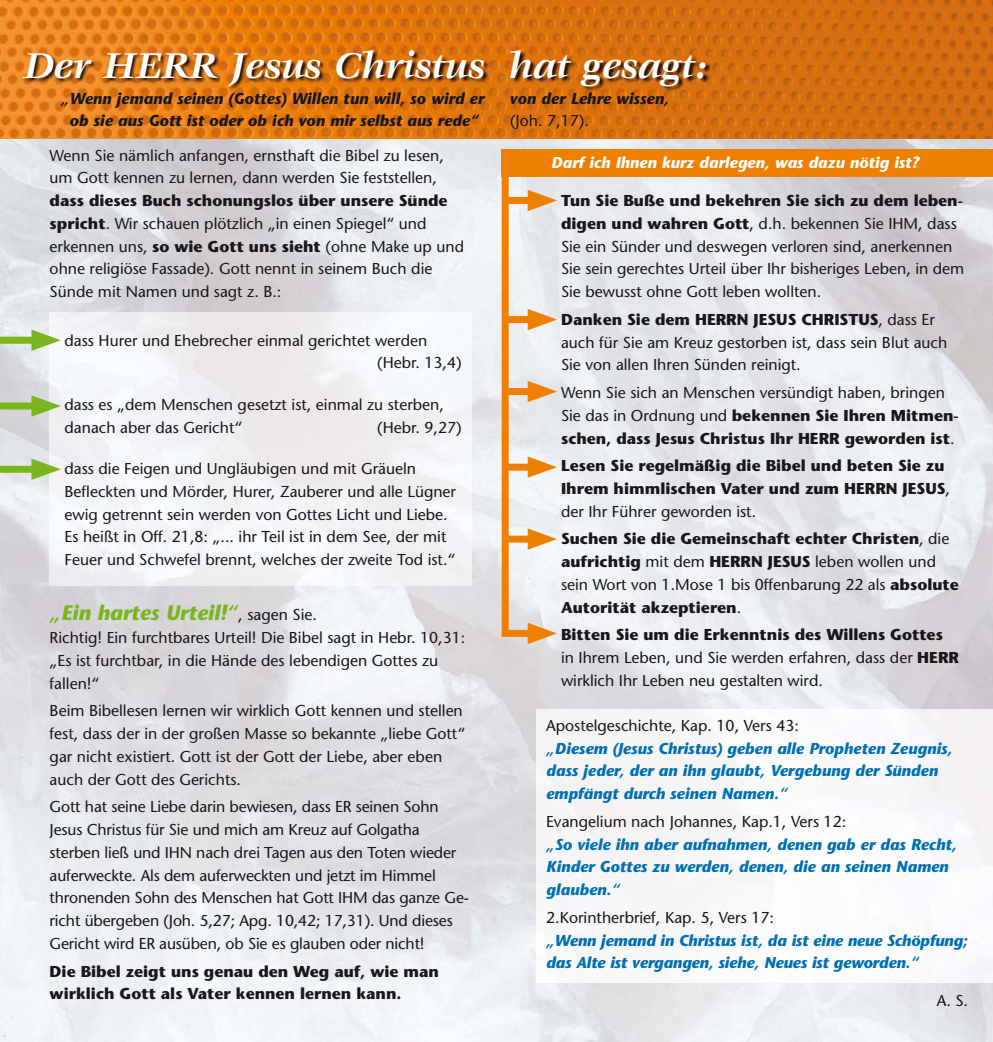
<style>
.page{position:relative;width:993px;height:1042px;background:#fff}
.page>*{position:absolute;margin:0;border:0;box-sizing:border-box;transform-origin:0 0}
.t1{font:italic 700 39.38px "Veljovic Std";color:#fff}
.t2{font:italic 700 21px "Stone Sans";color:#7ab51d}
.t3{font:15.75px/22.8px "Stone Sans";color:#1a171c}
.t4{font:700 15.75px/22.8px "Stone Sans";color:#1a171c}
.t5{font:italic 700 15.75px/22.8px "Stone Sans";color:#006fb4}
.t6{font:italic 700 15.75px "Stone Sans";color:#1a171c}
.t7{font:italic 700 15.75px "Stone Sans";color:#fff}
.s1{font-weight:700}
.s2{font-weight:400;font-style:normal;font-size:15.75px;color:#1a171c}
.s3{font-weight:400}
</style>
<div class="page">
<img style="left:0;top:139px;width:992px;height:179px">
<svg style="left:0;top:0;width:992px;height:139px;background:#db7412"></svg>
<div style="left:501px;top:149px;width:491px;height:27px;background:#ee7f00"></div>
<div style="left:0;top:337px;width:44px;height:7px;background:#7ab51d"></div>
<svg style="left:31px;top:329px;width:30px;height:22px"></svg>
<div style="left:0;top:402px;width:44px;height:7px;background:#7ab51d"></div>
<svg style="left:31px;top:395px;width:30px;height:22px"></svg>
<div style="left:0;top:466px;width:44px;height:7px;background:#7ab51d"></div>
<svg style="left:31px;top:458px;width:30px;height:22px"></svg>
<svg style="left:498px;top:160px;width:59px;height:484px"></svg>
<img style="left:23px;top:49px;width:687px;height:42px">
<h1 class="t1" style="left:24px;top:50px;width:685px">Der HERR Jesus Christus hat gesagt:</h1>
<p class="t6" style="left:61px;top:92px;width:425px">„ Wenn jemand seinen (Gottes) Willen tun will, so wird er</p>
<p class="t6" style="left:509px;top:92px;width:161px">von der Lehre wissen,</p>
<p class="t6" style="left:69px;top:115px;width:411px">ob sie aus Gott ist oder ob ich von mir selbst aus rede“</p>
<p class="t3" style="left:510px;top:111px;width:80px">(Joh. 7,17).</p>
<p class="t3" style="left:50px;top:145px;width:395px">Wenn Sie nämlich anfangen, ernsthaft die Bibel zu lesen, um Gott kennen zu lernen, dann werden Sie feststellen,</p>
<p class="t3" style="left:50px;top:191px;width:416px"><span class="s1">dass dieses Buch schonungslos über unsere Sünde spricht</span>. Wir schauen plötzlich „in einen Spiegel“ und erkennen uns, <span class="s1">so wie Gott uns sieht</span> (ohne Make up und ohne religiöse Fassade). Gott nennt in seinem Buch die Sünde mit Namen und sagt z. B.:</p>
<p class="t3" style="left:377px;top:330px;width:86px;text-indent:-312px">dass Hurer und Ehebrecher einmal gerichtet werden (Hebr. 13,4)</p>
<p class="t3" style="left:64px;top:395px;width:381px">dass es „dem Menschen gesetzt ist, einmal zu sterben, danach aber das Gericht“</p>
<p class="t3" style="left:377px;top:417px;width:86px">(Hebr. 9,27)</p>
<p class="t3" style="left:64px;top:459px;width:393px">dass die Feigen und Ungläubigen und mit Gräueln Befleckten und Mörder, Hurer, Zauberer und alle Lügner ewig getrennt sein werden von Gottes Licht und Liebe.<br>Es heißt in Off. 21,8: „... ihr Teil ist in dem See, der mit Feuer und Schwefel brennt, welches der zweite Tod ist.“</p>
<h2 class="t2" style="left:50px;top:605px;width:269px">„Ein hartes Urteil!“<span class="s2">, sagen Sie.</span></h2>
<p class="t3" style="left:50px;top:628px;width:417px">Richtig! Ein furchtbares Urteil! Die Bibel sagt in Hebr. 10,31: „Es ist furchtbar, in die Hände des lebendigen Gottes zu fallen!“</p>
<p class="t3" style="left:50px;top:701px;width:417px">Beim Bibellesen lernen wir wirklich Gott kennen und stellen fest, dass der in der großen Masse so bekannte „liebe Gott“ gar nicht existiert. Gott ist der Gott der Liebe, aber eben auch der Gott des Gerichts.</p>
<p class="t3" style="left:50px;top:797px;width:421px">Gott hat seine Liebe darin bewiesen, dass ER seinen Sohn Jesus Christus für Sie und mich am Kreuz auf Golgatha sterben ließ und IHN nach drei Tagen aus den Toten wieder auferweckte. Als dem auferweckten und jetzt im Himmel thronenden Sohn des Menschen hat Gott IHM das ganze Ge&shy;richt übergeben (Joh. 5,27; Apg. 10,42; 17,31). Und dieses Gericht wird ER ausüben, ob Sie es glauben oder nicht!</p>
<p class="t4" style="left:50px;top:961px;width:391px">Die Bibel zeigt uns genau den Weg auf, wie man wirklich Gott als Vater kennen lernen kann.</p>
<p class="t7" style="left:551px;top:156px;width:369px">Darf ich Ihnen kurz darlegen, was dazu nötig ist?</p>
<p class="t3" style="left:561px;top:191px;width:405px"><span class="s1">Tun Sie Buße und bekehren Sie sich zu dem leben&shy;digen und wahren Gott</span>, d.h. bekennen Sie IHM, dass Sie ein Sünder und deswegen verloren sind, anerkennen Sie sein gerechtes Urteil über Ihr bisheriges Leben, in dem Sie bewusst ohne Gott leben wollten.</p>
<p class="t3" style="left:561px;top:310px;width:388px"><span class="s1">Danken Sie dem HERRN JESUS CHRISTUS</span>, dass Er auch für Sie am Kreuz gestorben ist, dass sein Blut auch<br>Sie von allen Ihren Sünden reinigt.</p>
<p class="t4" style="left:561px;top:383px;width:399px"><span class="s3">Wenn Sie sich an Menschen versündigt haben, bringen<br>Sie das in Ordnung und</span> bekennen Sie Ihren Mitmen&shy;schen, dass Jesus Christus Ihr HERR geworden ist<span class="s3">.</span></p>
<p class="t4" style="left:561px;top:456px;width:390px">Lesen Sie regelmäßig die Bibel und beten Sie zu<br>Ihrem himmlischen Vater und zum HERRN JESUS<span class="s3">, der Ihr Führer geworden ist.</span></p>
<p class="t4" style="left:561px;top:529px;width:399px">Suchen Sie die Gemeinschaft echter Christen<span class="s3">, die </span>aufrichtig <span class="s3">mit dem</span> HERRN JESUS <span class="s3">leben wollen und sein Wort von 1.Mose 1 bis 0ffenbarung 22 als</span> absolute Autorität akzeptieren<span class="s3">.</span></p>
<p class="t3" style="left:561px;top:625px;width:399px"><span class="s1">Bitten Sie um die Erkenntnis des Willens Gottes </span>in Ihrem Leben, und Sie werden erfahren, dass der <span class="s1">HERR </span>wirklich Ihr Leben neu gestalten wird.</p>
<p class="t3" style="left:546px;top:716px;width:254px">Apostelgeschichte, Kap. 10, Vers 43:</p>
<p class="t5" style="left:546px;top:738px;width:408px">„Diesem (Jesus Christus) geben alle Propheten Zeugnis, dass jeder, der an ihn glaubt, Vergebung der Sünden empfängt durch seinen Namen.“</p>
<p class="t3" style="left:546px;top:811px;width:301px">Evangelium nach Johannes, Kap.1, Vers 12:</p>
<p class="t5" style="left:546px;top:834px;width:412px">„So viele ihn aber aufnahmen, denen gab er das Recht,<br>Kinder Gottes zu werden, denen, die an seinen Namen glauben.“</p>
<p class="t3" style="left:546px;top:907px;width:229px">2.Korintherbrief, Kap. 5, Vers 17:</p>
<p class="t5" style="left:546px;top:930px;width:423px">„Wenn jemand in Christus ist, da ist eine neue Schöpfung; das Alte ist vergangen, siehe, Neues ist geworden.“</p>
<p class="t3" style="left:936px;top:991px;width:33px">A. S.</p>
</div>
